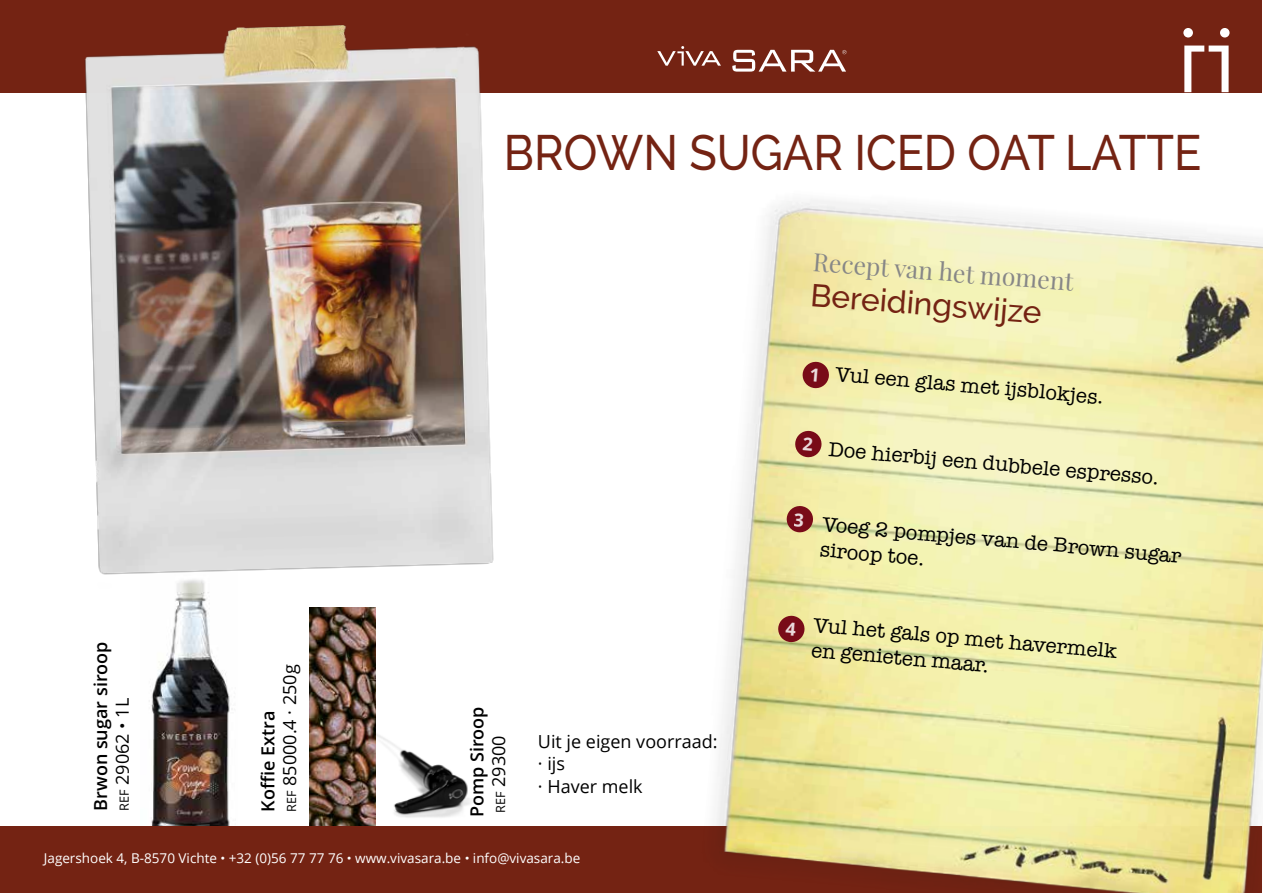
<style>
.page{position:relative;width:1263px;height:893px;background:#fff}
.page>*{position:absolute;margin:0;border:0;box-sizing:border-box;transform-origin:0 0}
.t1{font:500 49.5px "Raleway";color:#742313;scale:.91 1}
.t2{font:500 31.5px "Raleway";color:#742313}
.t3{font:24.75px "Playfair Display";color:#878787}
.t4{font:21px/25.2px "American Typewriter";color:#000}
.t5{font:18px/22.5px "Open Sans";color:#000}
.t6{font:600 18px/21.6px "Open Sans";color:#000}
.t7{font:13.5px "Open Sans";color:#fff}
.s1{font-weight:400;font-size:12.6px}
.s2{font-weight:400}
.s3{font-family:"Helvetica";font-weight:400}
.s4{font-weight:600}
.s5{font-size:12.6px}
.s6{font-family:"Helvetica"}
</style>
<div class="page">
<img style="left:375px;top:727px;width:96px;height:95px">
<img style="left:309px;top:607px;width:66px;height:219px">
<img style="left:149px;top:599px;width:81px;height:227px">
<div style="left:0;top:826px;width:1261px;height:67px;background:#742313"></div>
<img style="left:716px;top:199px;width:547px;height:694px">
<div style="left:0;top:0;width:1262px;height:92px;background:#742313"></div>
<img style="left:72px;top:25px;width:434px;height:574px">
<svg style="left:657px;top:46px;width:64px;height:20px"></svg>
<svg style="left:732px;top:50px;width:114px;height:22px"></svg>
<div style="left:1183px;top:28px;width:10px;height:10px;background:#fff;border-radius:50%"></div>
<svg style="left:1184px;top:46px;width:44px;height:46px"></svg>
<div style="left:1220px;top:28px;width:9px;height:10px;background:#fff;border-radius:50%"></div>
<svg style="left:802px;top:361px;width:27px;height:28px"></svg>
<svg style="left:795px;top:430px;width:27px;height:28px"></svg>
<svg style="left:786px;top:505px;width:27px;height:28px"></svg>
<svg style="left:778px;top:615px;width:27px;height:28px"></svg>
<h1 class="t1" style="left:504px;top:124px;width:768px">BROWN SUGAR ICED OAT LATTE</h1>
<p class="t3" style="left:815px;top:245px;width:262px;rotate:5deg">Recept van het moment</p>
<h2 class="t2" style="left:812px;top:277px;width:233px;rotate:4deg">Bereidingswijze</h2>
<p class="t6" style="left:89px;top:811px;width:171px;rotate:-90deg">Brwon sugar siroop <span class="s1">ref</span> <span class="s2">29062</span> <span class="s3">•</span> <span class="s2">1L</span></p>
<p class="t5" style="left:257px;top:812px;width:149px;line-height:21.6px;rotate:-90deg"><span class="s4">Koffie Extra<br></span><span class="s5">ref</span> 85000.4 · 250g</p>
<p class="t6" style="left:466px;top:817px;width:113px;rotate:-90deg">Pomp Siroop <span class="s1">ref</span> <span class="s2">29300</span></p>
<p class="t5" style="left:538px;top:729px;width:181px">Uit je eigen voorraad: · ijs<br>· Haver melk</p>
<p class="t7" style="left:44px;top:849px;width:538px">Jagershoek 4, B-8570 Vichte <span class="s6">•</span> +32 (0)56 77 77 76 <span class="s6">•</span> www.vivasara.be <span class="s6">•</span> info@vivasara.be</p>
<p class="t4" style="left:837px;top:360px;width:270px;rotate:5deg">Vul een glas met ijsblokjes.</p>
<p class="t4" style="left:830px;top:436px;width:333px;rotate:5deg">Doe hierbij een dubbele espresso.</p>
<p class="t4" style="left:823px;top:511px;width:362px;rotate:5deg">Voeg 2 pompjes van de Brown sugar siroop toe.</p>
<p class="t4" style="left:815px;top:611px;width:306px;rotate:5deg">Vul het gals op met havermelk en genieten maar.</p>
</div>
